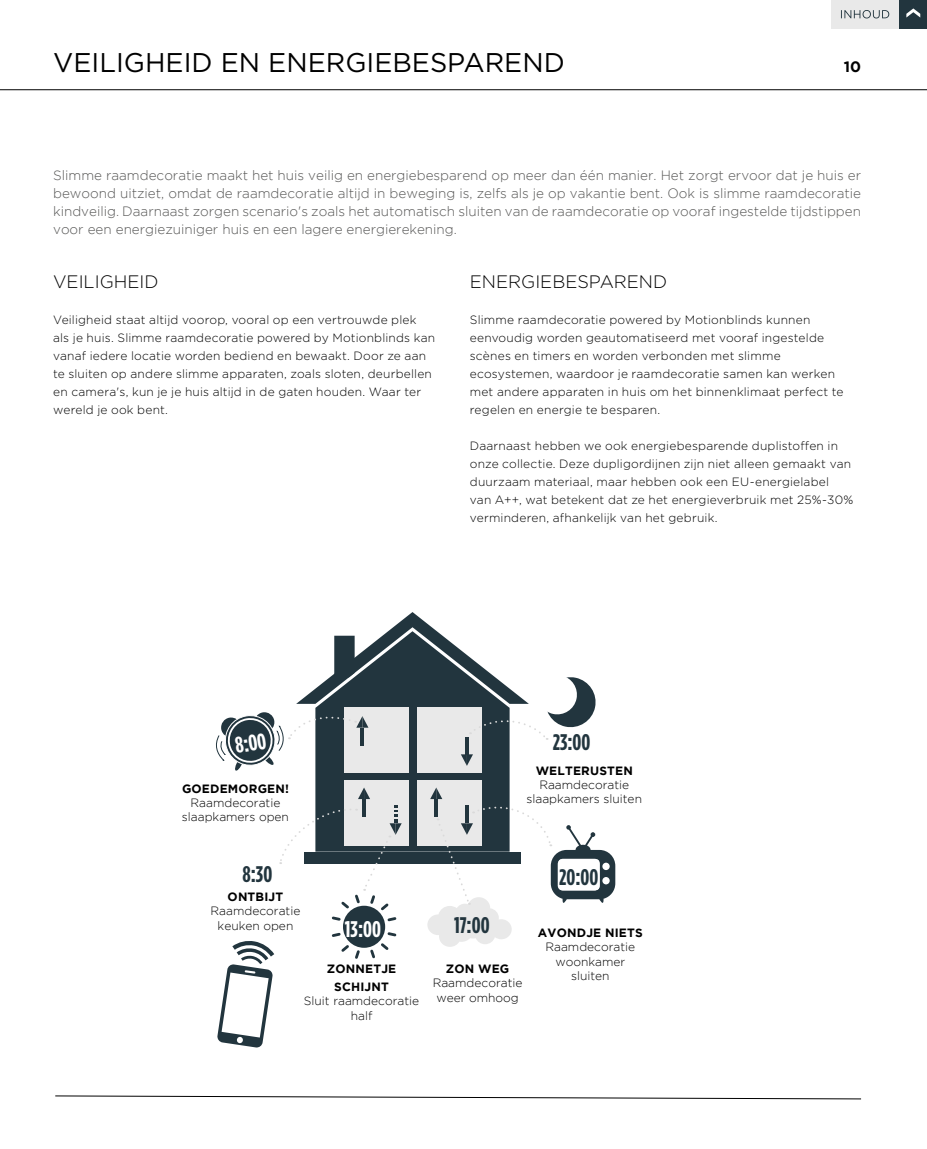
<style>
.page{position:relative;width:927px;height:1149px;background:#fff}
.page>*{position:absolute;margin:0;border:0;box-sizing:border-box;transform-origin:0 0}
.t1{font:27px "Gotham";color:#000}
.t2{font:700 22.5px "Gotham Condensed";color:#22353e}
.t3{font:700 22.5px "Gotham Condensed";color:#fff}
.t4{font:300 18px "Gotham";color:#000}
.t5{font:700 15px "Gotham";color:#000}
.t6{font:300 13.5px/18px "Gotham";color:#575756;text-align:justify}
.t7{font:300 12px/18px "Gotham";letter-spacing:.015em;color:#000}
.t8{font:300 12px/14.4px "Gotham";color:#000;text-align:center}
.t9{font:700 12px/18px "Gotham";letter-spacing:.015em;color:#000;text-align:center}
</style>
<div class="page">
<svg style="left:55px;top:1095px;width:807px;height:4px"></svg>
<hr style="left:0;top:89px;width:927px;height:1px;background:#000">
<div style="left:304px;top:851px;width:217px;height:12px;background:#22353e"></div>
<svg style="left:315px;top:771px;width:195px;height:80px;background:#364750"></svg>
<div style="left:344px;top:780px;width:64px;height:65px;background:#e9e9e9"></div>
<div style="left:417px;top:780px;width:65px;height:65px;background:#e9e9e9"></div>
<hr style="left:362px;top:798px;width:4px;height:18px;background:#22353e">
<svg style="left:358px;top:787px;width:12px;height:11px"></svg>
<hr style="left:394px;top:805px;width:3px;height:18px;background:#22353e">
<svg style="left:427px;top:787px;width:188px;height:159px"></svg>
<svg style="left:216px;top:612px;width:380px;height:159px"></svg>
<svg style="left:217px;top:807px;width:185px;height:240px"></svg>
<div style="left:898px;top:0;width:29px;height:28px;background:#22353e"></div>
<svg style="left:906px;top:8px;width:14px;height:10px"></svg>
<div style="left:832px;top:0;width:67px;height:28px;background:#e9e9e9"></div>
<svg style="left:841px;top:10px;width:48px;height:8px"></svg>
<h1 class="t1" style="left:53px;top:45px;width:513px">VEILIGHEID EN ENERGIEBESPAREND</h1>
<p class="t5" style="left:844px;top:58px;width:19px">10</p>
<p class="t6" style="left:53px;top:166px;width:809px">Slimme raamdecoratie maakt het huis veilig en energiebesparend op meer dan één manier. Het zorgt ervoor dat je huis er bewoond uitziet, omdat de raamdecoratie altijd in beweging is, zelfs als je op vakantie bent. Ook is slimme raamdecoratie kindveilig. Daarnaast zorgen scenario's zoals het automatisch sluiten van de raamdecoratie op vooraf ingestelde tijdstippen voor een energiezuiniger huis en een lagere energierekening.</p>
<h3 class="t4" style="left:53px;top:270px;width:107px">VEILIGHEID</h3>
<p class="t7" style="left:53px;top:310px;width:383px">Veiligheid staat altijd voorop, vooral op een vertrouwde plek als je huis. Slimme raamdecoratie powered by Motionblinds kan vanaf iedere locatie worden bediend en bewaakt. Door ze aan te sluiten op andere slimme apparaten, zoals sloten, deurbellen en camera's, kun je je huis altijd in de gaten houden. Waar ter wereld je ook bent.</p>
<h3 class="t4" style="left:470px;top:270px;width:199px">ENERGIEBESPAREND</h3>
<p class="t7" style="left:470px;top:310px;width:375px">Slimme raamdecoratie powered by Motionblinds kunnen eenvoudig worden geautomatiseerd met vooraf ingestelde scènes en timers en worden verbonden met slimme ecosystemen, waardoor je raamdecoratie samen kan werken met andere apparaten in huis om het binnenklimaat perfect te regelen en energie te besparen.</p>
<p class="t7" style="left:470px;top:436px;width:385px">Daarnaast hebben we ook energiebesparende duplistoffen in onze collectie. Deze dupligordijnen zijn niet alleen gemaakt van duurzaam materiaal, maar hebben ook een EU-energielabel van A++, wat betekent dat ze het energieverbruik met 25%-30% verminderen, afhankelijk van het gebruik.</p>
<h2 class="t3" style="left:233px;top:732px;width:33px;rotate:-9deg">8:00</h2>
<p class="t9" style="left:182px;top:778px;width:108px">GOEDEMORGEN!</p>
<p class="t8" style="left:182px;top:795px;width:109px">Raamdecoratie slaapkamers open</p>
<h2 class="t2" style="left:553px;top:728px;width:39px">23:00</h2>
<p class="t9" style="left:536px;top:760px;width:99px">WELTERUSTEN</p>
<p class="t8" style="left:526px;top:777px;width:117px">Raamdecoratie slaapkamers sluiten</p>
<h2 class="t2" style="left:242px;top:860px;width:31px">8:30</h2>
<h2 class="t2" style="left:559px;top:863px;width:41px">20:00</h2>
<p class="t9" style="left:228px;top:886px;width:57px">ONTBIJT</p>
<p class="t8" style="left:211px;top:903px;width:91px">Raamdecoratie keuken open</p>
<h2 class="t3" style="left:345px;top:915px;width:38px">13:00</h2>
<p class="t9" style="left:327px;top:958px;width:71px">ZONNETJE<br>SCHIJNT</p>
<p class="t8" style="left:304px;top:993px;width:117px">Sluit raamdecoratie half</p>
<h2 class="t2" style="left:454px;top:911px;width:37px">17:00</h2>
<p class="t9" style="left:446px;top:958px;width:65px">ZON WEG</p>
<p class="t8" style="left:433px;top:975px;width:91px">Raamdecoratie weer omhoog</p>
<p class="t9" style="left:538px;top:922px;width:106px">AVONDJE NIETS</p>
<p class="t8" style="left:545px;top:939px;width:91px">Raamdecoratie woonkamer sluiten</p>
</div>
